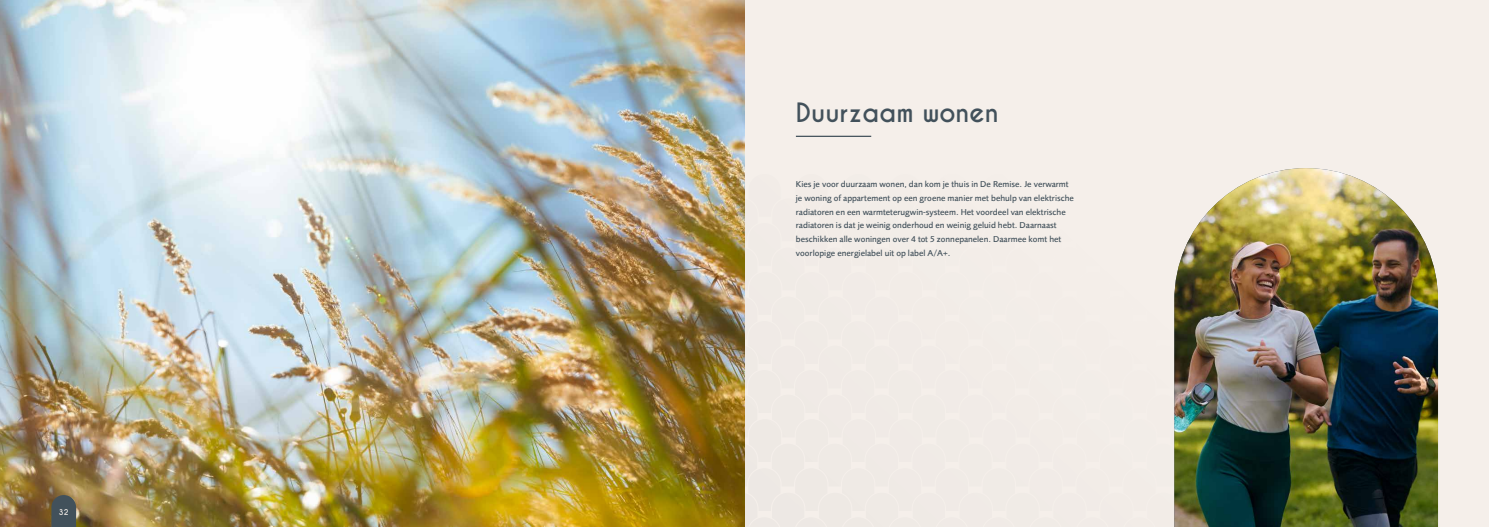
<style>
.page{position:relative;width:1489px;height:527px;background:#fff}
.page>*{position:absolute;margin:0;border:0;box-sizing:border-box;transform-origin:0 0}
.t1{font:700 25px "Caviar Dreams";color:#42515b}
.t2{font:500 8.75px/13.8px "Foundry Sans";color:#42515b}
.t3{font:700 7.5px "Caviar Dreams";color:#f5efea}
</style>
<div class="page">
<div style="left:0;top:0;width:1488px;height:526px;background:#f5efea"></div>
<img style="left:0;top:0;width:744px;height:526px">
<img style="left:1174px;top:168px;width:263px;height:358px">
<hr style="left:795px;top:135px;width:76px;height:2px;background:#42515b">
<svg style="left:51px;top:494px;width:25px;height:32px"></svg>
<p class="t3" style="left:59px;top:507px;width:11px">32</p>
<h1 class="t1" style="left:795px;top:97px;width:204px">Duurzaam wonen</h1>
<p class="t2" style="left:795px;top:177px;width:279px">Kies je voor duurzaam wonen, dan kom je thuis in De Remise. Je verwarmt je woning of appartement op een groene manier met behulp van elektrische radiatoren en een warmteterugwin-systeem. Het voordeel van elektrische radiatoren is dat je weinig onderhoud en weinig geluid hebt. Daarnaast beschikken alle woningen over 4 tot 5 zonnepanelen. Daarmee komt het voorlopige energielabel uit op label A/A+.</p>
</div>
